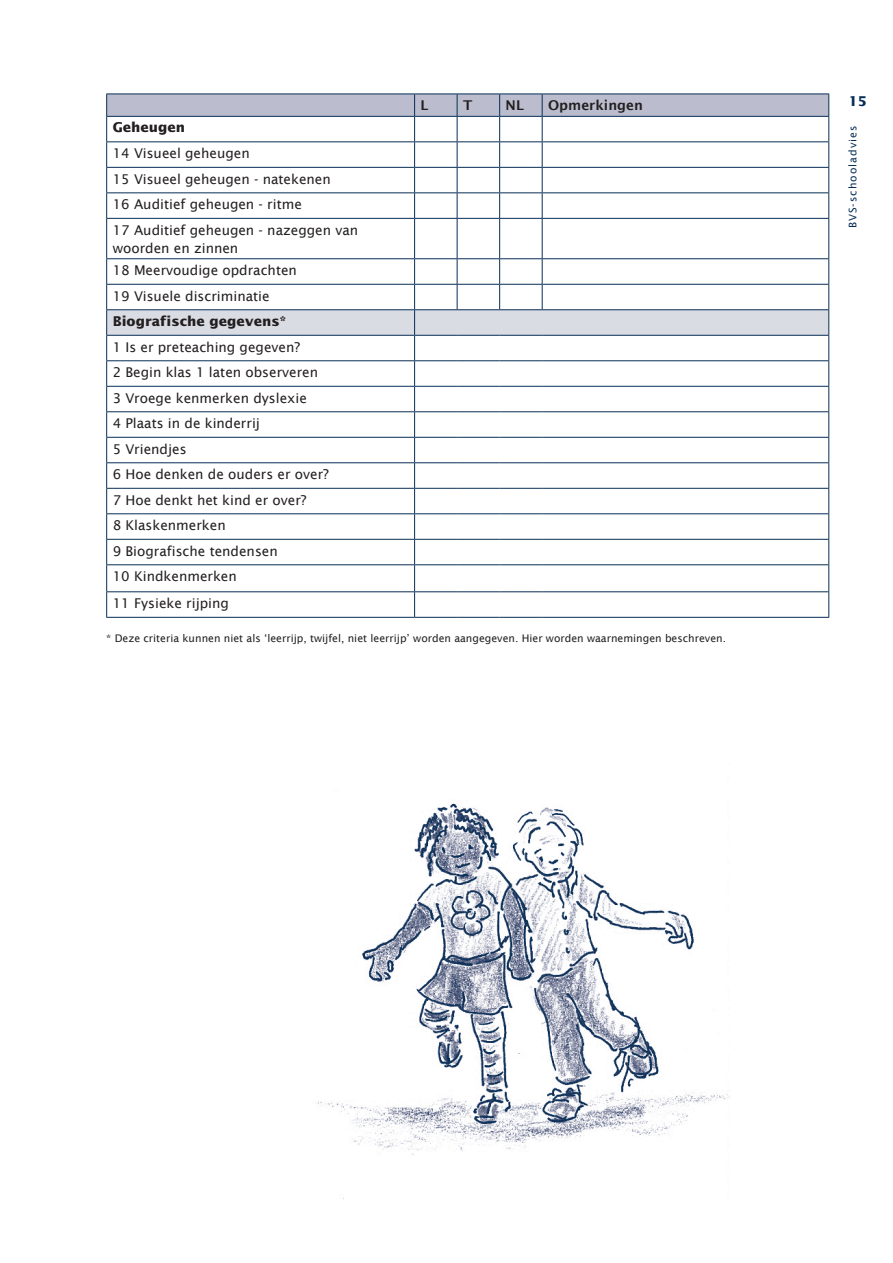
<style>
.page{position:relative;width:893px;height:1263px;background:#fff}
.page>*{position:absolute;margin:0;border:0;box-sizing:border-box;transform-origin:0 0}
.Brood{font:13.5px/18px "Lucida Sans";color:#231f20}
.Brood-2{font:700 13.5px "Lucida Sans";color:#231f20}
.Brood-3{font:600 13.5px "Lucida Sans";color:#231f20}
.t1{font:700 13.5px "Lucida Sans";color:#082e56}
.Titel_illustratie{font:10.5px "Lucida Sans";color:#231f20}
.t2{font:10.5px "Lucida Sans";letter-spacing:.1em;color:#082e56}
</style>
<div class="page">
<svg style="left:106px;top:94px;width:723px;height:124px"></svg>
<hr style="left:106px;top:218px;width:309px;height:1px;background:#082e56">
<hr style="left:106px;top:219px;width:1px;height:39px;background:#082e56">
<hr style="left:415px;top:218px;width:42px;height:1px;background:#082e56">
<hr style="left:414px;top:219px;width:1px;height:39px;background:#082e56">
<hr style="left:457px;top:218px;width:43px;height:1px;background:#082e56">
<hr style="left:457px;top:219px;width:1px;height:39px;background:#082e56">
<hr style="left:500px;top:218px;width:42px;height:1px;background:#082e56">
<hr style="left:499px;top:219px;width:1px;height:39px;background:#082e56">
<hr style="left:542px;top:218px;width:287px;height:1px;background:#082e56">
<hr style="left:542px;top:219px;width:1px;height:39px;background:#082e56">
<hr style="left:828px;top:219px;width:1px;height:39px;background:#082e56">
<hr style="left:106px;top:258px;width:309px;height:1px;background:#082e56">
<hr style="left:415px;top:258px;width:42px;height:1px;background:#082e56">
<hr style="left:457px;top:258px;width:43px;height:1px;background:#082e56">
<hr style="left:500px;top:258px;width:42px;height:1px;background:#082e56">
<hr style="left:542px;top:258px;width:287px;height:1px;background:#082e56">
<svg style="left:106px;top:259px;width:723px;height:358px"></svg>
<hr style="left:106px;top:617px;width:309px;height:1px;background:#082e56">
<hr style="left:415px;top:617px;width:42px;height:1px;background:#082e56">
<hr style="left:457px;top:617px;width:43px;height:1px;background:#082e56">
<hr style="left:500px;top:617px;width:42px;height:1px;background:#082e56">
<hr style="left:542px;top:617px;width:287px;height:1px;background:#082e56">
<img style="left:317px;top:803px;width:411px;height:396px">
<p class="Brood-3" style="left:421px;top:98px;width:9px">L</p>
<p class="Brood-3" style="left:463px;top:98px;width:11px">T</p>
<p class="Brood-3" style="left:506px;top:98px;width:20px">NL</p>
<p class="Brood-3" style="left:548px;top:98px;width:96px">Opmerkingen</p>
<p class="Brood-2" style="left:113px;top:120px;width:74px">Geheugen</p>
<p class="Brood" style="left:113px;top:144px;width:139px">14 Visueel geheugen</p>
<p class="Brood" style="left:113px;top:170px;width:220px">15 Visueel geheugen - natekenen</p>
<p class="Brood" style="left:113px;top:195px;width:191px">16 Auditief geheugen - ritme</p>
<p class="Brood" style="left:113px;top:221px;width:247px">17 Auditief geheugen - nazeggen van woorden en zinnen</p>
<p class="Brood" style="left:113px;top:261px;width:186px">18 Meervoudige opdrachten</p>
<p class="Brood" style="left:113px;top:287px;width:158px">19 Visuele discriminatie</p>
<p class="Brood-2" style="left:113px;top:313px;width:175px">Biografische gegevens*</p>
<p class="Brood" style="left:113px;top:338px;width:189px">1 Is er preteaching gegeven?</p>
<p class="Brood" style="left:113px;top:363px;width:207px">2 Begin klas 1 laten observeren</p>
<p class="Brood" style="left:113px;top:389px;width:196px">3 Vroege kenmerken dyslexie</p>
<p class="Brood" style="left:113px;top:414px;width:149px">4 Plaats in de kinderrij</p>
<p class="Brood" style="left:113px;top:440px;width:75px">5 Vriendjes</p>
<p class="Brood" style="left:113px;top:465px;width:218px">6 Hoe denken de ouders er over?</p>
<p class="Brood" style="left:113px;top:491px;width:195px">7 Hoe denkt het kind er over?</p>
<p class="Brood" style="left:113px;top:516px;width:115px">8 Klaskenmerken</p>
<p class="Brood" style="left:113px;top:542px;width:167px">9 Biografische tendensen</p>
<p class="Brood" style="left:113px;top:567px;width:126px">10 Kindkenmerken</p>
<p class="Brood" style="left:113px;top:594px;width:118px">11 Fysieke rijping</p>
<p class="Titel_illustratie" style="left:106px;top:632px;width:621px">* Deze criteria kunnen niet als ‘leerrijp, twijfel, niet leerrijp’ worden aangegeven. Hier worden waarnemingen beschreven.</p>
<p class="t1" style="left:848px;top:93px;width:20px">15</p>
<p class="t2" style="left:847px;top:228px;width:104px;rotate:-90deg">BVS-schooladvies</p>
</div>
